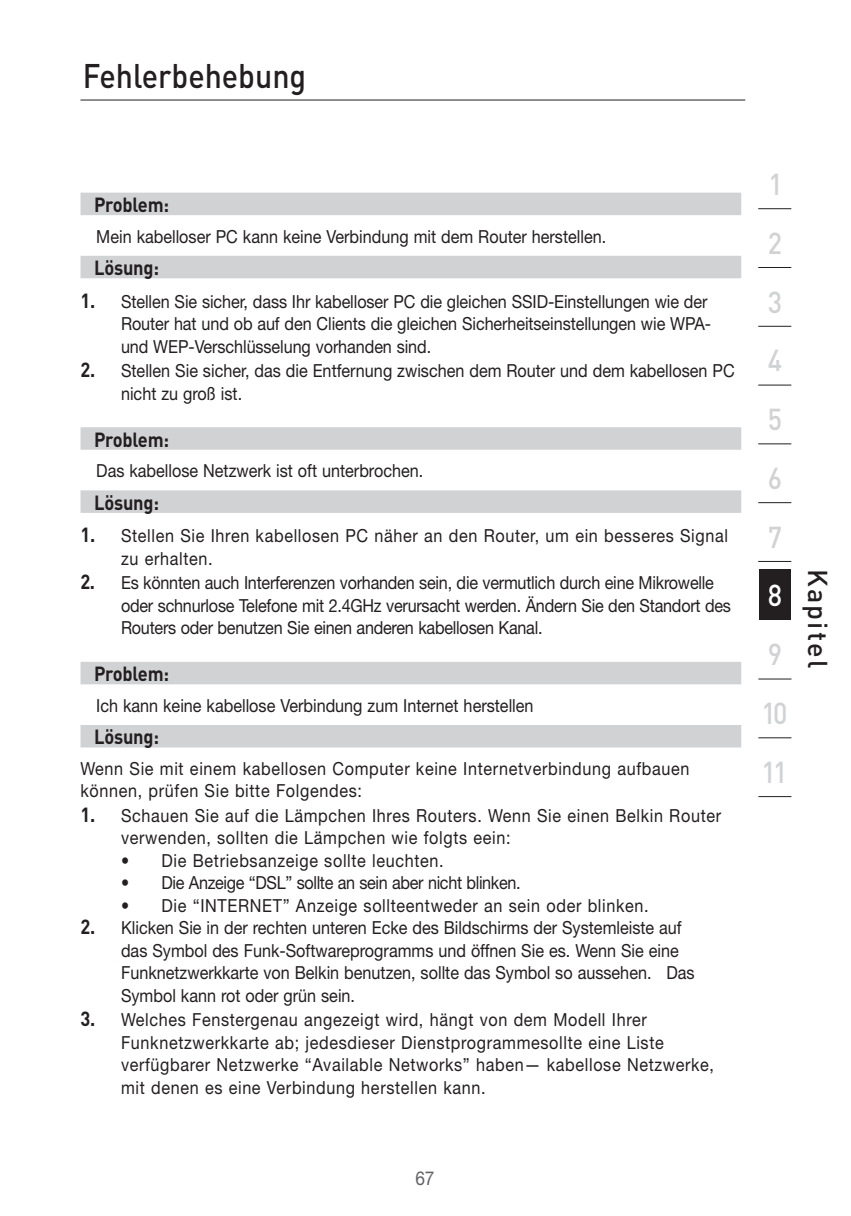
<style>
.page{position:relative;width:851px;height:1216px;background:#fff}
.page>*{position:absolute;margin:0;border:0;box-sizing:border-box;transform-origin:0 0}
.t1{font:500 33.75px "DIN";color:#231f20;scale:.9 1}
.t2{font:500 29.93px/58.7px "DIN";color:#d1d2d4;text-align:justify;scale:.9 1}
.t3{font:500 29.93px "DIN";color:#fff;scale:.9 1}
.t4{font:500 27px "DIN";letter-spacing:.08em;color:#231f20}
.t5{font:700 20.25px "DIN";letter-spacing:-.01em;color:#231f20;scale:.9 1}
.t6{font:19.12px "Helvetica Neue";color:#636366;scale:.9 1}
.t7{font:18px/22.5px "Helvetica Neue";color:#231f20;scale:.9 1}
.t8{font:18px/22.5px "Helvetica Neue";letter-spacing:.04em;color:#231f20;scale:.9 1}
.t9{font:18px "Helvetica Neue";letter-spacing:-.02em;color:#231f20;scale:.9 1}
.s1{font-family:"DIN";font-weight:700;font-size:20.25px}
</style>
<div class="page">
<hr style="left:80px;top:100px;width:665px;height:1px;background:#231f20">
<div style="left:759px;top:568px;width:31px;height:51px;background:#231f20"></div>
<hr style="left:758px;top:678px;width:33px;height:1px;background:#231f20">
<hr style="left:758px;top:561px;width:33px;height:1px;background:#231f20">
<hr style="left:758px;top:502px;width:33px;height:1px;background:#231f20">
<hr style="left:758px;top:443px;width:33px;height:1px;background:#231f20">
<hr style="left:758px;top:384px;width:33px;height:1px;background:#231f20">
<hr style="left:758px;top:326px;width:33px;height:1px;background:#231f20">
<hr style="left:758px;top:267px;width:33px;height:1px;background:#231f20">
<hr style="left:758px;top:208px;width:33px;height:1px;background:#231f20">
<hr style="left:758px;top:796px;width:33px;height:1px;background:#231f20">
<hr style="left:758px;top:737px;width:33px;height:1px;background:#231f20">
<div style="left:80px;top:192px;width:661px;height:23px;background:#d1d2d4"></div>
<div style="left:80px;top:256px;width:661px;height:22px;background:#d1d2d4"></div>
<div style="left:80px;top:427px;width:661px;height:22px;background:#d1d2d4"></div>
<div style="left:80px;top:490px;width:661px;height:22px;background:#d1d2d4"></div>
<div style="left:80px;top:661px;width:661px;height:23px;background:#d1d2d4"></div>
<div style="left:80px;top:724px;width:661px;height:23px;background:#d1d2d4"></div>
<h1 class="t1" style="left:83px;top:54px;width:250px">Fehlerbehebung</h1>
<p class="t5" style="left:94px;top:191px;width:85px">Problem:</p>
<p class="t7" style="left:96px;top:224px;width:568px">Mein kabelloser PC kann keine Verbindung mit dem Router herstellen.</p>
<p class="t5" style="left:94px;top:254px;width:74px">Lösung:</p>
<p class="t7" style="left:121px;top:289px;width:657px;text-indent:-40px"><span class="s1">1.</span> Stellen Sie sicher, dass Ihr kabelloser PC die gleichen SSID-Einstellungen wie der<br>Router hat und ob auf den Clients die gleichen Sicherheitseinstellungen wie WPA&shy;und WEP-Verschlüsselung vorhanden sind.</p>
<p class="t7" style="left:121px;top:359px;width:683px;text-indent:-40px"><span class="s1">2.</span> Stellen Sie sicher, das die Entfernung zwischen dem Router und dem kabellosen PC nicht zu groß ist.</p>
<p class="t5" style="left:94px;top:426px;width:85px">Problem:</p>
<p class="t7" style="left:96px;top:459px;width:365px">Das kabellose Netzwerk ist oft unterbrochen.</p>
<p class="t5" style="left:94px;top:489px;width:74px">Lösung:</p>
<p class="t8" style="left:121px;top:524px;width:676px;text-indent:-40px"><span class="s1">1.</span> Stellen Sie Ihren kabellosen PC näher an den Router, um ein besseres Signal zu erhalten.</p>
<p class="t7" style="left:121px;top:571px;width:679px;text-indent:-41px"><span class="s1">2.</span> Es könnten auch Interferenzen vorhanden sein, die vermutlich durch eine Mikrowelle oder schnurlose Telefone mit 2.4GHz verursacht werden. Ändern Sie den Standort des<br>Routers oder benutzen Sie einen anderen kabellosen Kanal.</p>
<p class="t5" style="left:94px;top:660px;width:85px">Problem:</p>
<p class="t7" style="left:96px;top:693px;width:487px">Ich kann keine kabellose Verbindung zum Internet herstellen</p>
<p class="t5" style="left:94px;top:723px;width:74px">Lösung:</p>
<p class="t8" style="left:80px;top:756px;width:678px">Wenn Sie mit einem kabellosen Computer keine Internetverbindung aufbauen können, prüfen Sie bitte Folgendes:</p>
<p class="t8" style="left:121px;top:803px;width:668px;text-indent:-41px"><span class="s1">1.</span> Schauen Sie auf die Lämpchen Ihres Routers. Wenn Sie einen Belkin Router verwenden, sollten die Lämpchen wie folgts eein:</p>
<p class="t8" style="left:121px;top:848px;width:360px">• Die Betriebsanzeige sollte leuchten.</p>
<p class="t9" style="left:121px;top:872px;width:445px">• Die Anzeige “DSL” sollte an sein aber nicht blinken.</p>
<p class="t8" style="left:121px;top:893px;width:587px">• Die “INTERNET” Anzeige sollteentweder an sein oder blinken.</p>
<p class="t7" style="left:121px;top:916px;width:638px;text-indent:-40px"><span class="s1">2.</span> Klicken Sie in der rechten unteren Ecke des Bildschirms der Systemleiste auf das Symbol des Funk-Softwareprogramms und öffnen Sie es. Wenn Sie eine Funknetzwerkkarte von Belkin benutzen, sollte das Symbol so aussehen. Das Symbol kann rot oder grün sein.</p>
<p class="t8" style="left:121px;top:1008px;width:660px;text-indent:-40px"><span class="s1">3.</span> Welches Fenstergenau angezeigt wird, hängt von dem Modell Ihrer Funknetzwerkkarte ab; jedesdieser Dienstprogrammesollte eine Liste verfügbarer Netzwerke “Available Networks” haben— kabellose Netzwerke, mit denen es eine Verbindung herstellen kann.</p>
<p class="t6" style="left:415px;top:1166px;width:23px">67</p>
<h2 class="t2" style="left:768px;top:154px;width:17px">1</h2>
<h2 class="t2" style="left:767px;top:212px;width:17px">2</h2>
<h2 class="t2" style="left:767px;top:271px;width:17px">3<br>4<br>5<br>6<br>7</h2>
<h2 class="t3" style="left:767px;top:576px;width:17px">8</h2>
<h2 class="t2" style="left:761px;top:623px;width:30px;text-align:left">9<br>10<br>11</h2>
<h3 class="t4" style="left:835px;top:568px;width:101px;rotate:90deg">Kapitel</h3>
</div>
